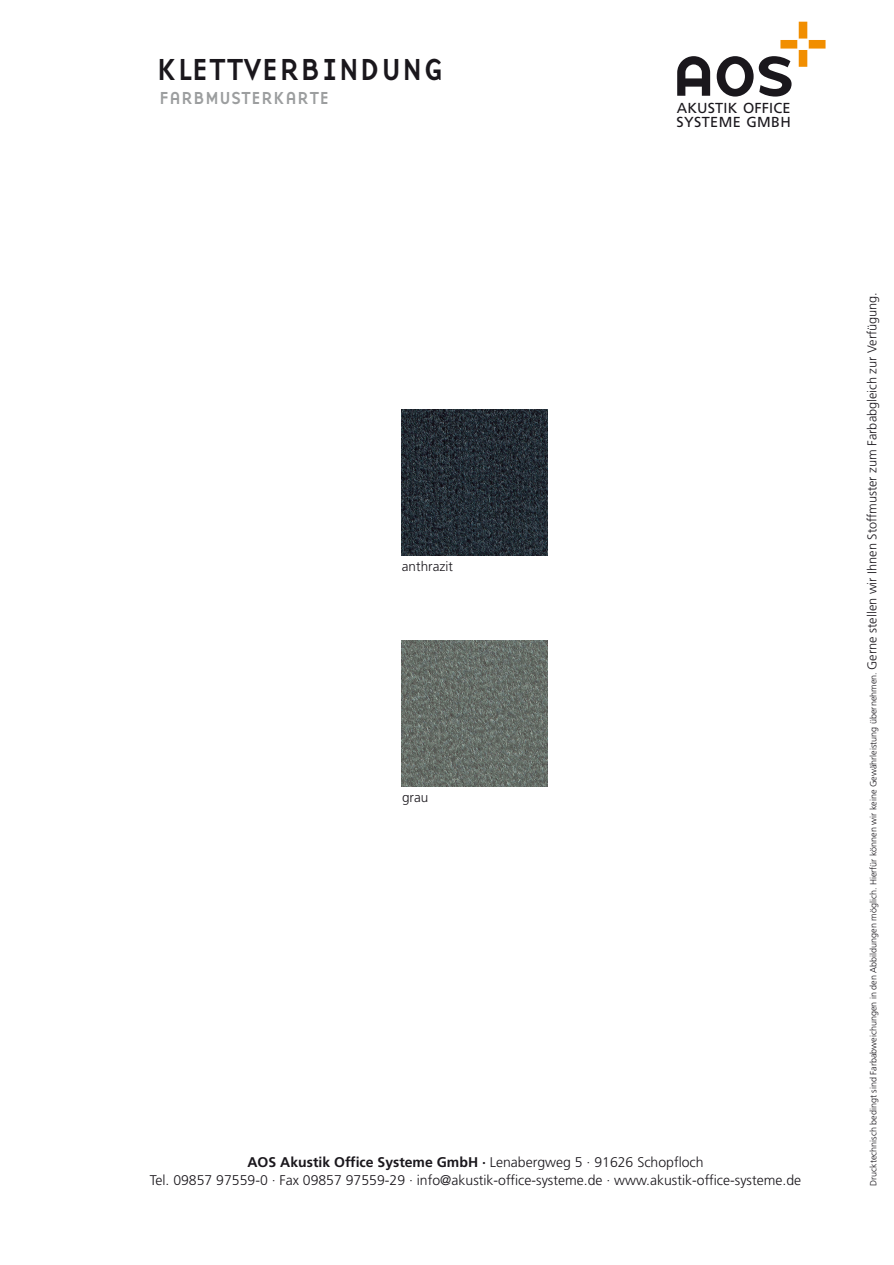
<style>
.page{position:relative;width:894px;height:1265px;background:#fff}
.page>*{position:absolute;margin:0;border:0;box-sizing:border-box;transform-origin:0 0}
.t1{font:31.5px "Base Nine SC";color:#1a171c}
.t2{font:18px "Base Nine SC";color:#9c9e9f}
.t3{font:14.55px/13.8px "Frutiger";letter-spacing:.015em;color:#1a171c}
.t4{font:300 13.95px/17.4px "Frutiger";color:#1a171c;text-align:center}
.t5{font:300 13.5px "Frutiger";color:#1a171c}
.t6{font:300 9px "Frutiger";color:#1a171c}
.s1{font-weight:700}
.s2{font-size:12.75px}
</style>
<div class="page">
<svg style="left:677px;top:56px;width:32px;height:40px"></svg>
<svg style="left:716px;top:22px;width:109px;height:74px"></svg>
<img style="left:401px;top:409px;width:146px;height:146px">
<img style="left:401px;top:640px;width:146px;height:146px">
<h1 class="t1" style="left:156px;top:51px;width:289px">KLETTVERBINDUNG</h1>
<h2 class="t2" style="left:159px;top:87px;width:172px">FARBMUSTERKARTE</h2>
<h3 class="t3" style="left:676px;top:102px;width:116px">AKUSTIK OFFICE<br>SYSTEME GMBH</h3>
<h3 class="t5" style="left:402px;top:560px;width:52px">anthrazit</h3>
<h3 class="t5" style="left:402px;top:791px;width:28px">grau</h3>
<h3 class="t4" style="left:150px;top:1154px;width:652px"><span class="s1">AOS Akustik Office Systeme GmbH ·</span> Lenabergweg 5 · 91626 Schopfloch<br>Tel. 09857 97559-0 · Fax 09857 97559-29 · info@akustik-office-systeme.de · www.akustik-office-systeme.de</h3>
<p class="t6" style="left:869px;top:1185px;width:895px;rotate:-90deg">Drucktechnisch bedingt sind Farbabweichungen in den Abbildungen möglich. Hierfür können wir keine Gewährleistung übernehmen. <span class="s2">Gerne stellen wir Ihnen Stoffmuster zum Farbabgleich zur Verfügung.</span></p>
</div>
